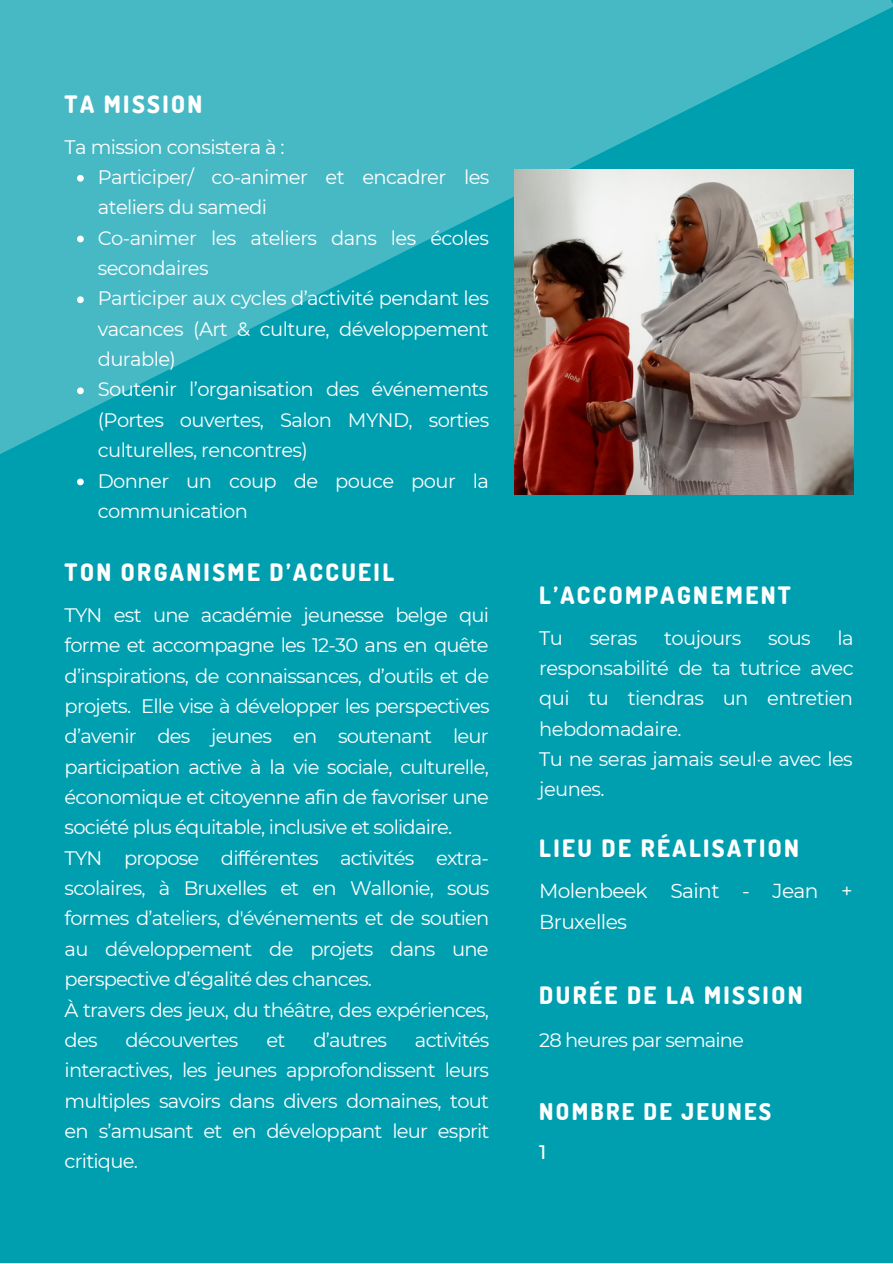
<style>
.page{position:relative;width:893px;height:1264px;background:#fff}
.page>*{position:absolute;margin:0;border:0;box-sizing:border-box;transform-origin:0 0}
.t1{font:800 24px "Dosis";letter-spacing:.1em;color:#fff}
.t2{font:800 23.1px "Dosis";letter-spacing:.1em;color:#fff}
.t3{font:20.25px/31.5px "Montserrat";letter-spacing:-.03em;color:#fff}
.t4{font:19.5px/30.3px "Montserrat";letter-spacing:-.04em;color:#fff}
.t5{font:500 19.5px "Montserrat";color:#fff}
</style>
<div class="page">
<div style="left:0;top:0;width:892px;height:1262px;background:#009fb0"></div>
<svg style="left:0;top:0;width:892px;height:454px;fill:#46b9c5"></svg>
<img style="left:514px;top:170px;width:339px;height:325px">
<svg style="left:77px;top:175px;width:7px;height:7px"></svg>
<svg style="left:77px;top:236px;width:7px;height:6px"></svg>
<svg style="left:77px;top:296px;width:7px;height:7px"></svg>
<svg style="left:77px;top:387px;width:7px;height:7px"></svg>
<svg style="left:77px;top:478px;width:7px;height:7px"></svg>
<p class="t1" style="left:65px;top:88px;width:139px">TA MISSION</p>
<p class="t4" style="left:65px;top:131px;width:221px">Ta mission consistera à :</p>
<p class="t4" style="left:98px;top:162px;width:393px">Participer/ co-animer et encadrer les ateliers du samedi<br>Co-animer les ateliers dans les écoles secondaires<br>Participer aux cycles d’activité pendant les vacances (Art &amp; culture, développement durable)<br>Soutenir l’organisation des événements (Portes ouvertes, Salon MYND, sorties culturelles, rencontres)<br>Donner un coup de pouce pour la communication</p>
<p class="t1" style="left:65px;top:556px;width:331px">TON ORGANISME D’ACCUEIL</p>
<p class="t4" style="left:65px;top:599px;width:426px">TYN est une académie jeunesse belge qui forme et accompagne les 12-30 ans en quête d’inspirations, de connaissances, d’outils et de projets. Elle vise à développer les perspectives d’avenir des jeunes en soutenant leur participation active à la vie sociale, culturelle, économique et citoyenne afin de favoriser une société plus équitable, inclusive et solidaire.<br>TYN propose différentes activités extra&shy;scolaires, à Bruxelles et en Wallonie, sous formes d’ateliers, d'événements et de soutien au développement de projets dans une perspective d’égalité des chances.<br>À travers des jeux, du théâtre, des expériences, des</p>
<p class="t4" style="left:126px;top:1024px;width:114px">découvertes</p>
<p class="t4" style="left:266px;top:1024px;width:20px">et</p>
<p class="t4" style="left:313px;top:1024px;width:75px">d’autres</p>
<p class="t4" style="left:65px;top:1024px;width:426px;text-align:justify;text-indent:350px">activités interactives, les jeunes approfondissent leurs multiples savoirs dans divers domaines, tout en s’amusant et en développant leur esprit critique.</p>
<p class="t1" style="left:539px;top:579px;width:253px">L’ACCOMPAGNEMENT</p>
<p class="t4" style="left:539px;top:622px;width:25px">Tu</p>
<p class="t4" style="left:589px;top:622px;width:49px">seras</p>
<p class="t4" style="left:664px;top:622px;width:79px">toujours</p>
<p class="t4" style="left:768px;top:622px;width:44px">sous</p>
<p class="t4" style="left:539px;top:622px;width:316px;text-indent:298px">la responsabilité de ta tutrice avec qui tu tiendras un entretien hebdomadaire.<br>Tu ne seras jamais seul·e avec les jeunes.</p>
<p class="t1" style="left:539px;top:832px;width:261px">LIEU DE RÉALISATION</p>
<p class="t3" style="left:539px;top:874px;width:315px">Molenbeek Saint - Jean +<br>Bruxelles</p>
<p class="t1" style="left:539px;top:979px;width:265px">DURÉE DE LA MISSION</p>
<p class="t4" style="left:539px;top:1024px;width:206px">28 heures par semaine</p>
<p class="t2" style="left:539px;top:1096px;width:233px">NOMBRE DE JEUNES</p>
<p class="t5" style="left:539px;top:1139px;width:9px">1</p>
</div>
